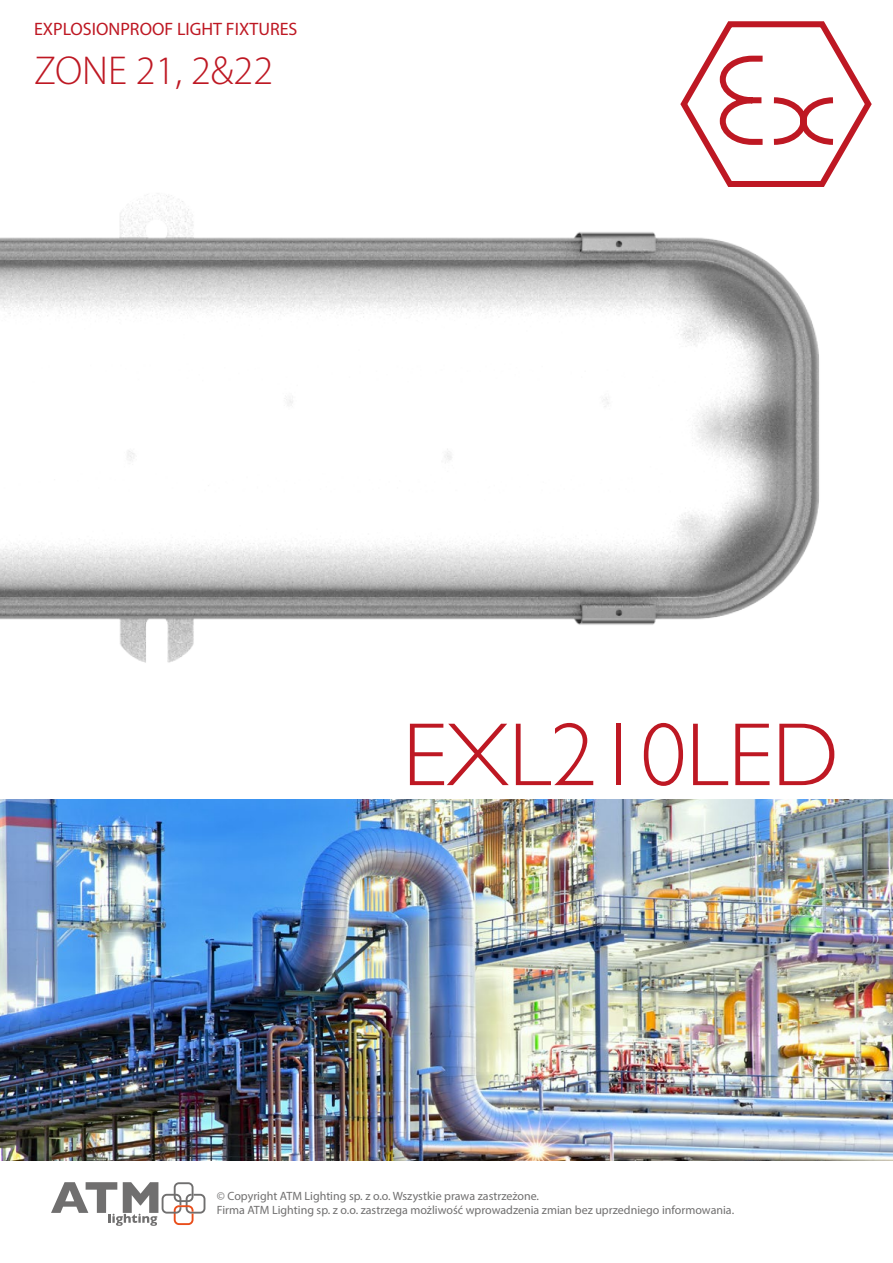
<style>
.page{position:relative;width:893px;height:1263px;background:#fff}
.page>*{position:absolute;margin:0;border:0;box-sizing:border-box;transform-origin:0 0}
.t1{font:300 90px "Gill Sans";color:#be1823}
.t2{font:300 40.5px "Myriad Pro";color:#be1823}
.t3{font:18px "Myriad Pro";color:#be1823}
.t4{font:12px/14.4px "Myriad Pro";color:#706f6f}
</style>
<div class="page">
<svg style="left:51px;top:1182px;width:155px;height:44px"></svg>
<img style="left:0;top:799px;width:893px;height:362px">
<svg style="left:686px;top:21px;width:180px;height:73px"></svg>
<img style="left:0;top:94px;width:872px;height:569px">
<h3 class="t3" style="left:34px;top:18px;width:265px">EXPLOSIONPROOF LIGHT FIXTURES</h3>
<h2 class="t2" style="left:34px;top:47px;width:241px">ZONE 21, 2&amp;22</h2>
<h1 class="t1" style="left:403px;top:685px;width:438px">EXL210LED</h1>
<p class="t4" style="left:217px;top:1188px;width:519px">© Copyright ATM Lighting sp. z o.o. Wszystkie prawa zastrzeżone.<br>Firma ATM Lighting sp. z o.o. zastrzega możliwość wprowadzenia zmian bez uprzedniego informowania.</p>
</div>
